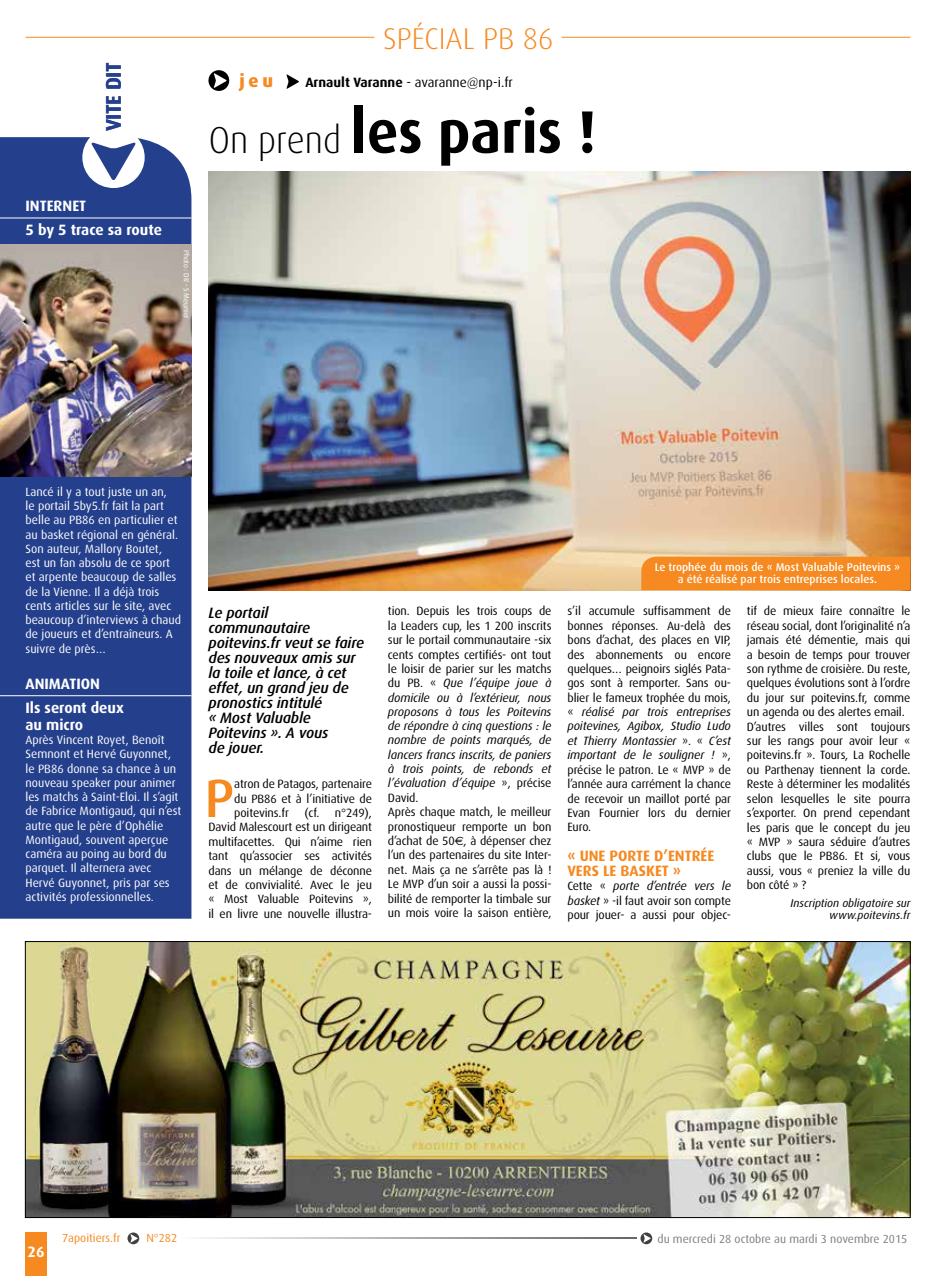
<style>
.page{position:relative;width:936px;height:1276px;background:#fff}
.page>*{position:absolute;margin:0;border:0;box-sizing:border-box;transform-origin:0 0}
.t1{font:700 60px "Dax";color:#000;scale:.95 1}
.t2{font:500 53.85px "Dax";color:#f6891f}
.t3{font:300 30px "Dax";color:#f6891f}
.t4{font:700 21px "Dax";color:#24408c}
.t5{font:800 18px "Dax";color:#f6891f}
.t6{font:italic 500 15px/15px "Dax";letter-spacing:-.01em;color:#000}
.t7{font:700 15px/24px "Dax";color:#fff}
.t8{font:700 15px/15px "Dax";color:#f6891f}
.t9{font:13.5px "Dax";color:#000}
.t10{font:12px/14.4px "Dax";letter-spacing:-.01em;color:#000;text-align:justify}
.t11{font:12px/14.2px "Dax";color:#fff}
.t12{font:11.7px "Dax";color:#7c7e81}
.t13{font:11.7px "Dax";color:#f6891f}
.t14{font:500 11.25px/12px "Dax";color:#fff;text-align:center}
.t15{font:italic 11.25px/12px "Dax";color:#000;text-align:right}
.t16{font:7.5px "Dax";letter-spacing:-.01em;color:#fff}
.s1{font-weight:700}
.s2{font-weight:300;font-size:37.5px}
.s3{font-style:italic}
.s4{font-family:"Euro Sans"}
</style>
<div class="page">
<div style="left:26px;top:1232px;width:21px;height:44px;background:#f6891f"></div>
<div style="left:0;top:137px;width:191px;height:781px;background:#24408c"></div>
<hr style="left:0;top:218px;width:191px;height:1px;background:#fff">
<hr style="left:0;top:695px;width:191px;height:1px;background:#fff">
<img style="left:208px;top:171px;width:702px;height:419px">
<svg style="left:286px;top:74px;width:13px;height:15px"></svg>
<div style="left:641px;top:556px;width:269px;height:34px;background:#f6891f"></div>
<svg style="left:208px;top:70px;width:21px;height:21px"></svg>
<hr style="left:26px;top:37px;width:348px;height:1px;background:#f78d1e">
<hr style="left:561px;top:37px;width:349px;height:1px;background:#f78d1e">
<svg style="left:127px;top:1232px;width:12px;height:12px"></svg>
<svg style="left:640px;top:1232px;width:12px;height:12px"></svg>
<svg style="left:200px;top:1238px;width:436px;height:1px"></svg>
<img style="left:0;top:244px;width:191px;height:232px">
<img style="left:27px;top:943px;width:881px;height:272px">
<h3 class="t4" style="left:101px;top:131px;width:71px;rotate:-90deg">vite dit</h3>
<p class="t7" style="left:26px;top:194px;width:138px">INTERNET<br>5 by 5 trace sa route</p>
<h3 class="t3" style="left:383px;top:22px;width:172px">SPéCIAL PB 86</h3>
<h3 class="t5" style="left:239px;top:71px;width:35px">jeu</h3>
<p class="t9" style="left:305px;top:75px;width:209px"><span class="s1">Arnault Varanne</span> - avaranne@np-i.fr</p>
<h1 class="t1" style="left:209px;top:98px;width:409px"><span class="s2">On prend</span> les paris !</h1>
<p class="t16" style="left:191px;top:250px;width:71px;rotate:90deg">Photo : DR - S Meunier</p>
<p class="t11" style="left:26px;top:484px;width:157px">Lancé il y a tout juste un an,<br>le portail 5by5.fr fait la part belle au PB86 en particulier et au basket régional en général.<br>Son auteur, Mallory Boutet,<br>est un fan absolu de ce sport et arpente beaucoup de salles de la Vienne. Il a déjà trois cents articles sur le site, avec beaucoup d’interviews à chaud de joueurs et d’entraîneurs. A suivre de près…</p>
<p class="t7" style="left:26px;top:672px;width:28px">ANIMATIO</p>
<p class="t7" style="left:26px;top:672px;width:100px;text-indent:65px">N<br>Ils seront deux</p>
<p class="t7" style="left:26px;top:713px;width:59px">au micro</p>
<p class="t11" style="left:26px;top:733px;width:157px">Après Vincent Royet, Benoît<br>Semnont et Hervé Guyonnet, le PB86 donne sa chance à un nouveau speaker pour animer les matchs à Saint-Eloi. Il s’agit de Fabrice Montigaud, qui n’est autre que le père d’Ophélie<br>Montigaud, souvent aperçue caméra au poing au bord du parquet. Il alternera avec<br>Hervé Guyonnet, pris par ses activités professionnelles.</p>
<p class="t6" style="left:208px;top:605px;width:157px">Le portail communautaire poitevins.fr veut se faire des nouveaux amis sur la toile et lance, à cet effet, un grand jeu de pronostics intitulé<br>« Most Valuable<br>Poitevins ». A vous<br>de jouer.</p>
<h2 class="t2" style="left:205px;top:768px;width:31px">P</h2>
<p class="t10" style="left:234px;top:777px;width:139px">atron de Patagos, partenaire du PB86 et à l’initiative de poitevins.fr</p>
<p class="t10" style="left:208px;top:806px;width:165px;text-indent:126px">n°249), David Malescourt est un dirigeant multifacettes. Qui n’aime rien tant qu’associer ses activités dans un mélange de déconne et de convivialité. Avec le jeu « Most Valuable Poitevins », il en livre une nouvelle illustra-</p>
<p class="t10" style="left:304px;top:806px;width:16px">(cf.</p>
<p class="t14" style="left:654px;top:561px;width:247px">Le trophée du mois de « Most Valuable Poitevins » a été réalisé par trois entreprises locales.</p>
<p class="t10" style="left:388px;top:604px;width:165px;text-align:left">tion. Depuis les trois coups de la Leaders cup, les 1 200 inscrits sur le portail communautaire -six cents comptes certifiés- ont tout le loisir de parier sur les matchs du PB. « <span class="s3">Que l’équipe joue à domicile ou à l’extérieur, nous proposons à tous les Poitevins de répondre à cinq questions : le nombre de points marqués, de lancers francs inscrits, de paniers à trois points, de rebonds et l’évaluation d’équipe</span> », précise<br>David.<br>Après chaque match, le meilleur pronostiqueur remporte un bon d’achat de 50<span class="s4">€</span>, à dépenser chez l’un des partenaires du site Inter&shy;net. Mais ça ne s’arrête pas là !<br>Le MVP d’un soir a aussi la possi&shy;bilité de remporter la timbale sur un mois voire la saison entière,</p>
<p class="t10" style="left:567px;top:604px;width:165px">s’il accumule suffisamment de bonnes réponses. Au-delà des bons d’achat, des places en VIP, des abonnements ou encore quelques… peignoirs siglés Pata&shy;gos sont à remporter. Sans ou&shy;blier le fameux trophée du mois, « <span class="s3">réalisé par trois entreprises poitevines, Agibox, Studio Ludo et Thierry Montassier</span> ». « <span class="s3">C’est important de le souligner !</span> », précise le patron. Le « MVP » de l’année aura carrément la chance de recevoir un maillot porté par Evan Fournier lors du dernier Euro.</p>
<p class="t8" style="left:567px;top:848px;width:148px">« Un e porte d’entrée vers le basket »</p>
<p class="t10" style="left:567px;top:879px;width:165px">Cette « <span class="s3">porte d’entrée vers le basket</span> » -il faut avoir son compte pour jouer- a aussi pour objec-</p>
<p class="t10" style="left:747px;top:604px;width:165px;text-align:left">tif de mieux faire connaître le réseau social, dont l’originalité n’a jamais été démentie, mais qui a besoin de temps pour trouver son rythme de croisière. Du reste, quelques évolutions sont à l’ordre du jour sur poitevins.fr, comme un agenda ou des alertes email.<br>D’autres villes sont toujours sur les rangs pour avoir leur « poitevins.fr ». Tours, La Rochelle ou Parthenay tiennent la corde.<br>Reste à déterminer les modalités selon lesquelles le site pourra s’exporter. On prend cependant les paris que le concept du jeu « MVP » saura séduire d’autres clubs que le PB86. Et si, vous aussi, vous « preniez la ville du bon côté » ?</p>
<p class="t15" style="left:790px;top:897px;width:121px">Inscription obligatoire sur www.poitevins.fr</p>
<p class="t7" style="left:28px;top:1240px;width:18px">26</p>
<p class="t13" style="left:62px;top:1231px;width:60px">7apoitiers.fr</p>
<p class="t13" style="left:146px;top:1231px;width:32px">N°282</p>
<p class="t12" style="left:657px;top:1232px;width:251px">du mercredi 28 octobre au mardi 3 novembre 2015</p>
</div>
